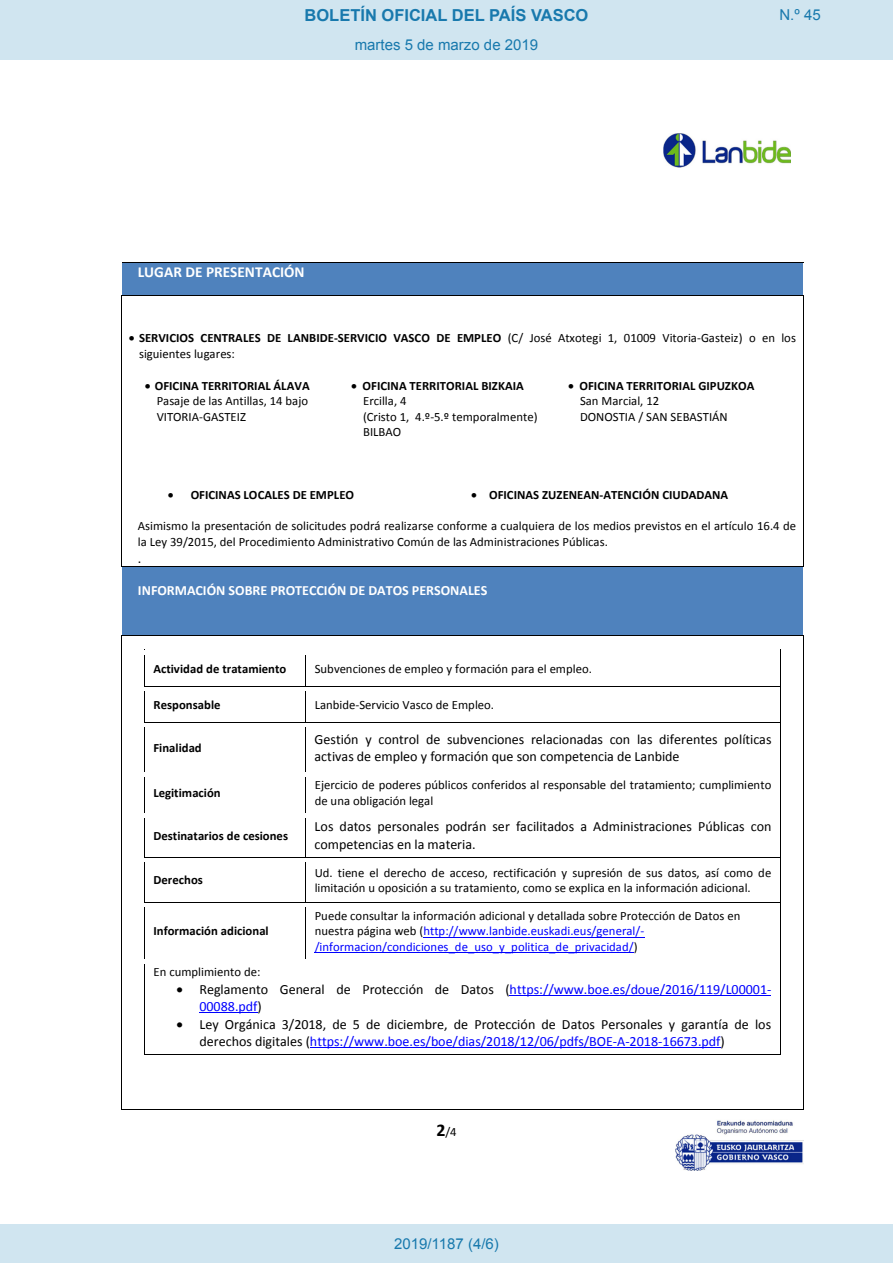
<style>
.page{position:relative;width:893px;height:1263px;background:#fff}
.page>*{position:absolute;margin:0;border:0;box-sizing:border-box;transform-origin:0 0}
.t1{font:700 16.5px "Arial";color:#1879ad}
.t2{font:700 15.3px "Calibri";color:#fff}
.Paginacion_Centro{font:15px "Arial";color:#1879ad}
.t3{font:14.1px/17.1px "Calibri";color:#000}
.t4{font:14.1px/17px "Calibri";color:#00f}
.t5{font:700 14.1px "Calibri";color:#fff}
.t6{font:12.75px/15.5px "Calibri";color:#000}
.t7{font:12.75px/15.6px "Calibri";letter-spacing:.005em;color:#00f}
.t8{font:700 12.75px "Calibri";letter-spacing:.005em;color:#000}
.s1{font-weight:700}
.s2{color:#000}
.s3{color:#00f}
.s4{font-weight:700;font-size:17.85px}
</style>
<div class="page">
<img style="left:663px;top:133px;width:127px;height:34px">
<img style="left:676px;top:1120px;width:127px;height:51px">
<div style="left:129px;top:262px;width:667px;height:19px;background:#4f82bd"></div>
<div style="left:129px;top:281px;width:667px;height:14px;background:#4f82bd"></div>
<hr style="left:122px;top:262px;width:681px;height:1px;background:#000">
<hr style="left:122px;top:295px;width:681px;height:1px;background:#000">
<hr style="left:122px;top:295px;width:1px;height:271px;background:#000">
<hr style="left:803px;top:295px;width:1px;height:271px;background:#000">
<div style="left:122px;top:567px;width:681px;height:68px;background:#4f82bd"></div>
<hr style="left:122px;top:566px;width:681px;height:1px;background:#000">
<hr style="left:144px;top:655px;width:1px;height:31px;background:#000">
<hr style="left:305px;top:655px;width:1px;height:31px;background:#000">
<hr style="left:780px;top:655px;width:1px;height:31px;background:#000">
<hr style="left:145px;top:686px;width:160px;height:1px;background:#000">
<hr style="left:306px;top:686px;width:474px;height:1px;background:#000">
<hr style="left:144px;top:691px;width:1px;height:32px;background:#000">
<hr style="left:305px;top:691px;width:1px;height:32px;background:#000">
<hr style="left:780px;top:691px;width:1px;height:32px;background:#000">
<hr style="left:144px;top:728px;width:1px;height:44px;background:#000">
<hr style="left:305px;top:728px;width:1px;height:44px;background:#000">
<hr style="left:780px;top:728px;width:1px;height:44px;background:#000">
<hr style="left:145px;top:772px;width:160px;height:1px;background:#000">
<hr style="left:306px;top:772px;width:474px;height:1px;background:#000">
<hr style="left:144px;top:777px;width:1px;height:36px;background:#000">
<hr style="left:305px;top:777px;width:1px;height:36px;background:#000">
<hr style="left:780px;top:777px;width:1px;height:36px;background:#000">
<hr style="left:145px;top:813px;width:160px;height:1px;background:#000">
<hr style="left:306px;top:813px;width:474px;height:1px;background:#000">
<hr style="left:144px;top:818px;width:1px;height:39px;background:#000">
<hr style="left:305px;top:818px;width:1px;height:39px;background:#000">
<hr style="left:780px;top:818px;width:1px;height:39px;background:#000">
<hr style="left:145px;top:857px;width:160px;height:1px;background:#000">
<hr style="left:306px;top:857px;width:474px;height:1px;background:#000">
<hr style="left:144px;top:862px;width:1px;height:40px;background:#000">
<hr style="left:305px;top:862px;width:1px;height:40px;background:#000">
<hr style="left:780px;top:862px;width:1px;height:40px;background:#000">
<hr style="left:423px;top:937px;width:221px;height:1px;background:#00f">
<hr style="left:315px;top:952px;width:319px;height:1px;background:#00f">
<hr style="left:145px;top:902px;width:160px;height:1px;background:#000">
<hr style="left:306px;top:902px;width:474px;height:1px;background:#000">
<hr style="left:144px;top:907px;width:1px;height:52px;background:#000">
<hr style="left:305px;top:907px;width:1px;height:52px;background:#000">
<hr style="left:780px;top:907px;width:1px;height:52px;background:#000">
<hr style="left:510px;top:995px;width:261px;height:1px;background:#00f">
<hr style="left:199px;top:1012px;width:59px;height:1px;background:#00f">
<hr style="left:310px;top:1047px;width:411px;height:1px;background:#00f">
<hr style="left:145px;top:959px;width:160px;height:1px;background:#000">
<hr style="left:306px;top:959px;width:474px;height:1px;background:#000">
<hr style="left:144px;top:964px;width:1px;height:90px;background:#000">
<hr style="left:145px;top:1054px;width:635px;height:1px;background:#000">
<hr style="left:780px;top:964px;width:1px;height:90px;background:#000">
<hr style="left:122px;top:635px;width:681px;height:1px;background:#000">
<hr style="left:122px;top:635px;width:1px;height:474px;background:#000">
<hr style="left:122px;top:1109px;width:681px;height:1px;background:#000">
<hr style="left:803px;top:635px;width:1px;height:474px;background:#000">
<div style="left:0;top:0;width:893px;height:60px;background:#d0e5f0"></div>
<div style="left:0;top:1225px;width:893px;height:38px;background:#d0e5f0"></div>
<p class="t1" style="left:305px;top:4px;width:285px">BOLETÍN OFICIAL DEL PAÍS VASCO</p>
<p class="Paginacion_Centro" style="left:779px;top:5px;width:43px">N.º 45</p>
<p class="Paginacion_Centro" style="left:355px;top:35px;width:185px">martes 5 de marzo de 2019</p>
<p class="t2" style="left:138px;top:262px;width:168px">LUGAR DE PRESENTACIÓN</p>
<p class="t6" style="left:139px;top:330px;width:658px;text-indent:-10px">• <span class="s1">SERVICIOS CENTRALES DE LANBIDE-SERVICIO VASCO DE EMPLEO</span> (C/ José Atxotegi 1, 01009 Vitoria-Gasteiz) o en los siguientes lugares:</p>
<p class="t6" style="left:157px;top:378px;width:155px;text-indent:-12px">• <span class="s1">OFICINA TERRITORIAL ÁLAVA<br></span>Pasaje de las Antillas, 14 bajo<br>VITORIA-GASTEIZ</p>
<p class="t6" style="left:363px;top:378px;width:176px;text-indent:-12px">• <span class="s1">OFICINA TERRITORIAL BIZKAIA<br></span>Ercilla, 4<br>(Cristo 1, 4.º-5.º temporalmente)<br>BILBAO</p>
<p class="t6" style="left:580px;top:378px;width:176px;text-indent:-12px">• <span class="s1">OFICINA TERRITORIAL GIPUZKOA<br></span>San Marcial, 12<br>DONOSTIA / SAN SEBASTIÁN</p>
<p class="t8" style="left:168px;top:487px;width:188px">• OFICINAS LOCALES DE EMPLEO</p>
<p class="t8" style="left:471px;top:487px;width:259px">• OFICINAS ZUZENEAN-ATENCIÓN CIUDADANA</p>
<p class="t6" style="left:138px;top:518px;width:660px">Asimismo la presentación de solicitudes podrá realizarse conforme a cualquiera de los medios previstos en el artículo 16.4 de la Ley 39/2015, del Procedimiento Administrativo Común de las Administraciones Públicas.</p>
<p class="t3" style="left:138px;top:549px;width:5px">.</p>
<p class="t5" style="left:138px;top:582px;width:351px">INFORMACIÓN SOBRE PROTECCIÓN DE DATOS PERSONALES</p>
<p class="t8" style="left:153px;top:660px;width:134px">Actividad de tratamiento</p>
<p class="t6" style="left:315px;top:661px;width:279px">Subvenciones de empleo y formación para el empleo.</p>
<p class="t8" style="left:153px;top:697px;width:69px">Responsable</p>
<p class="t6" style="left:315px;top:697px;width:181px">Lanbide-Servicio Vasco de Empleo.</p>
<p class="t8" style="left:153px;top:740px;width:50px">Finalidad</p>
<p class="t3" style="left:315px;top:730px;width:458px">Gestión y control de subvenciones relacionadas con las diferentes políticas activas de empleo y formación que son competencia de Lanbide</p>
<p class="t8" style="left:153px;top:785px;width:69px">Legitimación</p>
<p class="t6" style="left:315px;top:777px;width:458px">Ejercicio de poderes públicos conferidos al responsable del tratamiento; cumplimiento de una obligación legal</p>
<p class="t8" style="left:153px;top:827px;width:136px">Destinatarios de cesiones</p>
<p class="t3" style="left:315px;top:818px;width:458px">Los datos personales podrán ser facilitados a Administraciones Públicas con competencias en la materia.</p>
<p class="t8" style="left:153px;top:872px;width:51px">Derechos</p>
<p class="t6" style="left:315px;top:864px;width:458px">Ud. tiene el derecho de acceso, rectificación y supresión de sus datos, así como de limitación u oposición a su tratamiento, como se explica en la información adicional.</p>
<p class="t8" style="left:153px;top:923px;width:117px">Información adicional</p>
<p class="t7" style="left:315px;top:908px;width:427px"><span class="s2">Puede consultar la información adicional y detallada sobre Protección de Datos en nuestra página web (</span>http://www.lanbide.euskadi.eus/general/- /informacion/condiciones_de_uso_y_politica_de_privacidad/<span class="s2">)</span></p>
<p class="t6" style="left:153px;top:964px;width:108px">En cumplimiento de:</p>
<p class="t4" style="left:199px;top:981px;width:574px;text-indent:-23px"><span class="s2">• Reglamento General de Protección de Datos (</span>https://www.boe.es/doue/2016/119/L00001-<br>00088.pdf<span class="s2">)</span></p>
<p class="t3" style="left:199px;top:1015px;width:573px;text-indent:-23px">• Ley Orgánica 3/2018, de 5 de diciembre, de Protección de Datos Personales y garantía de los derechos digitales (<span class="s3">https://www.boe.es/boe/dias/2018/12/06/pdfs/BOE-A-2018-16673.pdf</span>)</p>
<p class="t6" style="left:436px;top:1124px;width:22px"><span class="s4">2</span>/4</p>
<p class="Paginacion_Centro" style="left:394px;top:1234px;width:106px">2019/1187 (4/6)</p>
</div>
